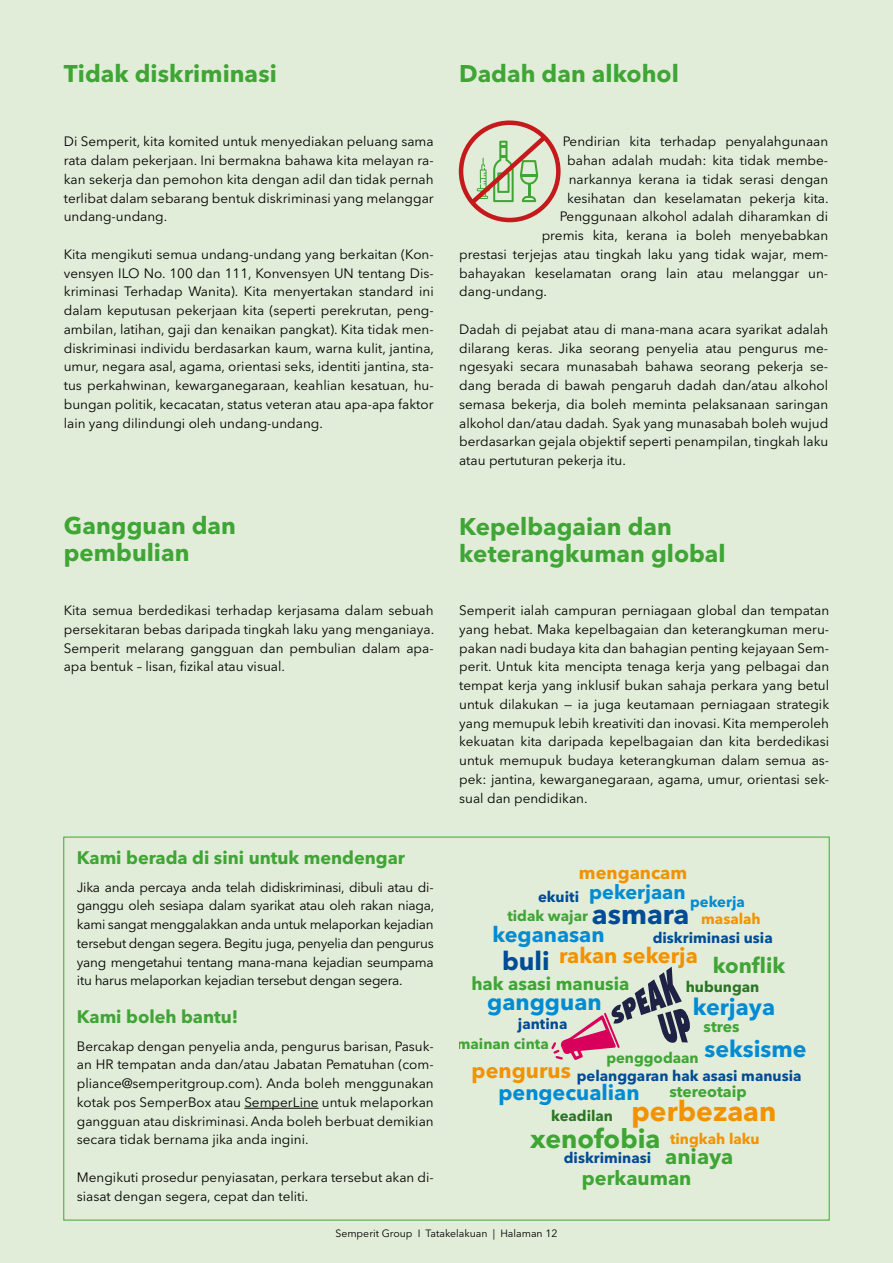
<style>
.page{position:relative;width:893px;height:1263px;background:#e2edd9}
.page>*{position:absolute;margin:0;border:0;box-sizing:border-box;transform-origin:0 0}
.t1{font:700 28.05px "Avenir Next LT Pro";color:#f39200}
.t2{font:700 28.05px "Avenir Next LT Pro";color:#004b96}
.t3{font:700 26.4px "Avenir Next LT Pro";color:#3fa535}
.t4{font:700 25.5px "Avenir Next LT Pro";color:#004b96}
.t5{font:700 24px/27px "Avenir Next LT Pro";color:#3fa535}
.t6{font:700 23.1px "Avenir Next LT Pro";color:#008bd2}
.t7{font:700 21.45px "Avenir Next LT Pro";color:#008bd2}
.t8{font:700 21.45px "Avenir Next LT Pro";color:#3fa535}
.t9{font:700 21.45px "Avenir Next LT Pro";color:#f39200}
.t10{font:700 19.8px "Avenir Next LT Pro";color:#008bd2}
.t11{font:700 19.8px "Avenir Next LT Pro";color:#3fa535}
.t12{font:700 18.15px "Avenir Next LT Pro";color:#3fa535}
.t13{font:700 18.15px "Avenir Next LT Pro";color:#f39200}
.t14{font:700 18px "Avenir Next LT Pro";color:#3fa535}
.t15{font:700 15.6px "Avenir Next LT Pro";color:#3fa535}
.t16{font:700 14.85px "Avenir Next LT Pro";color:#004b96}
.t17{font:700 14.85px "Avenir Next LT Pro";color:#3fa535}
.t18{font:700 14.85px "Avenir Next LT Pro";color:#f39200}
.t19{font:700 14.85px "Avenir Next LT Pro";color:#2c7525}
.t20{font:13.5px/18.8px "Avenir Next LT Pro";color:#000;text-align:justify}
.t21{font:10.5px "Avenir Next LT Pro";color:#000}
</style>
<div class="page">
<hr style="left:244px;top:1108px;width:75px;height:1px;background:#000">
<svg style="left:551px;top:967px;width:139px;height:93px"></svg>
<div style="left:459px;top:120px;width:102px;height:102px;border:4px solid #c51a1b;border-radius:50%"></div>
<svg style="left:465px;top:131px;width:85px;height:79px"></svg>
<h3 class="t5" style="left:64px;top:60px;width:215px">Tidak diskriminasi</h3>
<p class="t20" style="left:64px;top:132px;width:371px">Di Semperit, kita komited untuk menyediakan peluang sama rata dalam pekerjaan. Ini bermakna bahawa kita melayan ra&shy;kan sekerja dan pemohon kita dengan adil dan tidak pernah terlibat dalam sebarang bentuk diskriminasi yang melanggar undang-undang.</p>
<p class="t20" style="left:64px;top:245px;width:372px">Kita mengikuti semua undang-undang yang berkaitan (Kon&shy;vensyen ILO No. 100 dan 111, Konvensyen UN tentang Dis&shy;kriminasi Terhadap Wanita). Kita menyertakan standard ini dalam keputusan pekerjaan kita (seperti perekrutan, peng&shy;ambilan, latihan, gaji dan kenaikan pangkat). Kita tidak men&shy;diskriminasi individu berdasarkan kaum, warna kulit, jantina, umur, negara asal, agama, orientasi seks, identiti jantina, sta&shy;tus perkahwinan, kewarganegaraan, keahlian kesatuan, hu&shy;bungan politik, kecacatan, status veteran atau apa-apa faktor lain yang dilindungi oleh undang-undang.</p>
<h3 class="t5" style="left:64px;top:511px;width:174px">Gangguan dan pembulian</h3>
<p class="t20" style="left:64px;top:601px;width:372px">Kita semua berdedikasi terhadap kerjasama dalam sebuah persekitaran bebas daripada tingkah laku yang menganiaya.<br>Semperit melarang gangguan dan pembulian dalam apa&shy;apa bentuk – lisan, fizikal atau visual.</p>
<h3 class="t14" style="left:77px;top:846px;width:330px">Kami berada di sini untuk mendengar</h3>
<p class="t20" style="left:77px;top:877px;width:359px">Jika anda percaya anda telah didiskriminasi, dibuli atau di&shy;ganggu oleh sesiapa dalam syarikat atau oleh rakan niaga, kami sangat menggalakkan anda untuk melaporkan kejadian tersebut dengan segera. Begitu juga, penyelia dan pengurus yang mengetahui tentang mana-mana kejadian seumpama itu harus melaporkan kejadian tersebut dengan segera.</p>
<h3 class="t14" style="left:77px;top:1005px;width:163px">Kami boleh bantu!</h3>
<p class="t20" style="left:77px;top:1036px;width:358px">Bercakap dengan penyelia anda, pengurus barisan, Pasuk&shy;an HR tempatan anda dan/atau Jabatan Pematuhan (com&shy;pliance@semperitgroup.com). Anda boleh menggunakan kotak pos SemperBox atau SemperLine untuk melaporkan gangguan atau diskriminasi. Anda boleh berbuat demikian secara tidak bernama jika anda ingini.</p>
<p class="t20" style="left:77px;top:1168px;width:358px">Mengikuti prosedur penyiasatan, perkara tersebut akan di&shy;siasat dengan segera, cepat dan teliti.</p>
<h3 class="t5" style="left:459px;top:60px;width:221px">Dadah dan alkohol</h3>
<p class="t20" style="left:563px;top:132px;width:267px">Pendirian kita terhadap penyalahgunaan</p>
<p class="t20" style="left:567px;top:151px;width:262px">bahan adalah mudah: kita tidak membe-</p>
<p class="t20" style="left:569px;top:170px;width:261px">narkannya kerana ia tidak serasi dengan</p>
<p class="t20" style="left:567px;top:188px;width:263px">kesihatan dan keselamatan pekerja kita.</p>
<p class="t20" style="left:560px;top:207px;width:270px">Penggunaan alkohol adalah diharamkan di</p>
<p class="t20" style="left:542px;top:226px;width:288px">premis kita, kerana ia boleh menyebabkan</p>
<p class="t20" style="left:459px;top:245px;width:371px">prestasi terjejas atau tingkah laku yang tidak wajar, mem-</p>
<p class="t20" style="left:459px;top:263px;width:371px">bahayakan keselamatan orang lain atau melanggar un-</p>
<p class="t20" style="left:459px;top:282px;width:89px">dang-undang.</p>
<p class="t20" style="left:459px;top:320px;width:371px">Dadah di pejabat atau di mana-mana acara syarikat adalah dilarang keras. Jika seorang penyelia atau pengurus me&shy;ngesyaki secara munasabah bahawa seorang pekerja se&shy;dang berada di bawah pengaruh dadah dan/atau alkohol semasa bekerja, dia boleh meminta pelaksanaan saringan alkohol dan/atau dadah. Syak yang munasabah boleh wujud berdasarkan gejala objektif seperti penampilan, tingkah laku atau pertuturan pekerja itu.</p>
<h3 class="t5" style="left:459px;top:513px;width:268px">Kepelbagaian dan keterangkuman global</h3>
<p class="t20" style="left:459px;top:601px;width:371px">Semperit ialah campuran perniagaan global dan tempatan yang hebat. Maka kepelbagaian dan keterangkuman meru&shy;pakan nadi budaya kita dan bahagian penting kejayaan Sem&shy;perit. Untuk kita mencipta tenaga kerja yang pelbagai dan tempat kerja yang inklusif bukan sahaja perkara yang betul untuk dilakukan — ia juga keutamaan perniagaan strategik yang memupuk lebih kreativiti dan inovasi. Kita memperoleh kekuatan kita daripada kepelbagaian dan kita berdedikasi untuk memupuk budaya keterangkuman dalam semua as&shy;pek: jantina, kewarganegaraan, agama, umur, orientasi sek&shy;sual dan pendidikan.</p>
<h3 class="t13" style="left:579px;top:861px;width:110px">mengancam</h3>
<h3 class="t10" style="left:589px;top:880px;width:157px">pekerjaan <sub>pekerja</sub></h3>
<p class="t16" style="left:538px;top:887px;width:42px">ekuiti</p>
<h1 class="t2" style="left:592px;top:896px;width:99px">asmara</h1>
<p class="t17" style="left:507px;top:907px;width:82px">tidak wajar</p>
<p class="t18" style="left:701px;top:910px;width:61px">masalah</p>
<h3 class="t7" style="left:492px;top:921px;width:114px">keganasan</h3>
<p class="t16" style="left:653px;top:928px;width:122px">diskriminasi usia</p>
<h3 class="t9" style="left:559px;top:942px;width:140px">rakan sekerja</h3>
<h3 class="t4" style="left:502px;top:945px;width:49px">buli</h3>
<h3 class="t8" style="left:713px;top:952px;width:74px">konflik</h3>
<h3 class="t12" style="left:471px;top:972px;width:159px">hak asasi manusia</h3>
<h3 class="t6" style="left:487px;top:988px;width:116px">gangguan</h3>
<p class="t16" style="left:518px;top:1014px;width:51px">jantina</p>
<p class="t19" style="left:686px;top:978px;width:75px">hubungan</p>
<h3 class="t6" style="left:693px;top:993px;width:84px">kerjaya</h3>
<p class="t15" style="left:704px;top:1017px;width:37px">stres</p>
<p class="t17" style="left:457px;top:1035px;width:93px">mainan cinta</p>
<h3 class="t6" style="left:704px;top:1034px;width:104px">seksisme</h3>
<p class="t17" style="left:606px;top:1048px;width:94px">penggodaan</p>
<p class="t16" style="left:472px;top:1066px;width:331px"><sup>pengurus</sup> pelanggaran hak asasi manusia</p>
<h3 class="t7" style="left:498px;top:1079px;width:143px">pengecualian</h3>
<p class="t15" style="left:669px;top:1082px;width:79px">stereotaip</p>
<h1 class="t1" style="left:632px;top:1094px;width:146px">perbezaan</h1>
<p class="t19" style="left:551px;top:1107px;width:63px">keadilan</p>
<h2 class="t3" style="left:530px;top:1123px;width:132px">xenofobia</h2>
<p class="t18" style="left:670px;top:1129px;width:91px">tingkah laku</p>
<h3 class="t8" style="left:665px;top:1143px;width:70px">aniaya</h3>
<p class="t16" style="left:564px;top:1149px;width:89px">diskriminasi</p>
<h3 class="t11" style="left:582px;top:1166px;width:111px">perkauman</h3>
<p class="t21" style="left:335px;top:1227px;width:224px">Semperit Group I Tatakelakuan | Halaman 12</p>
</div>
